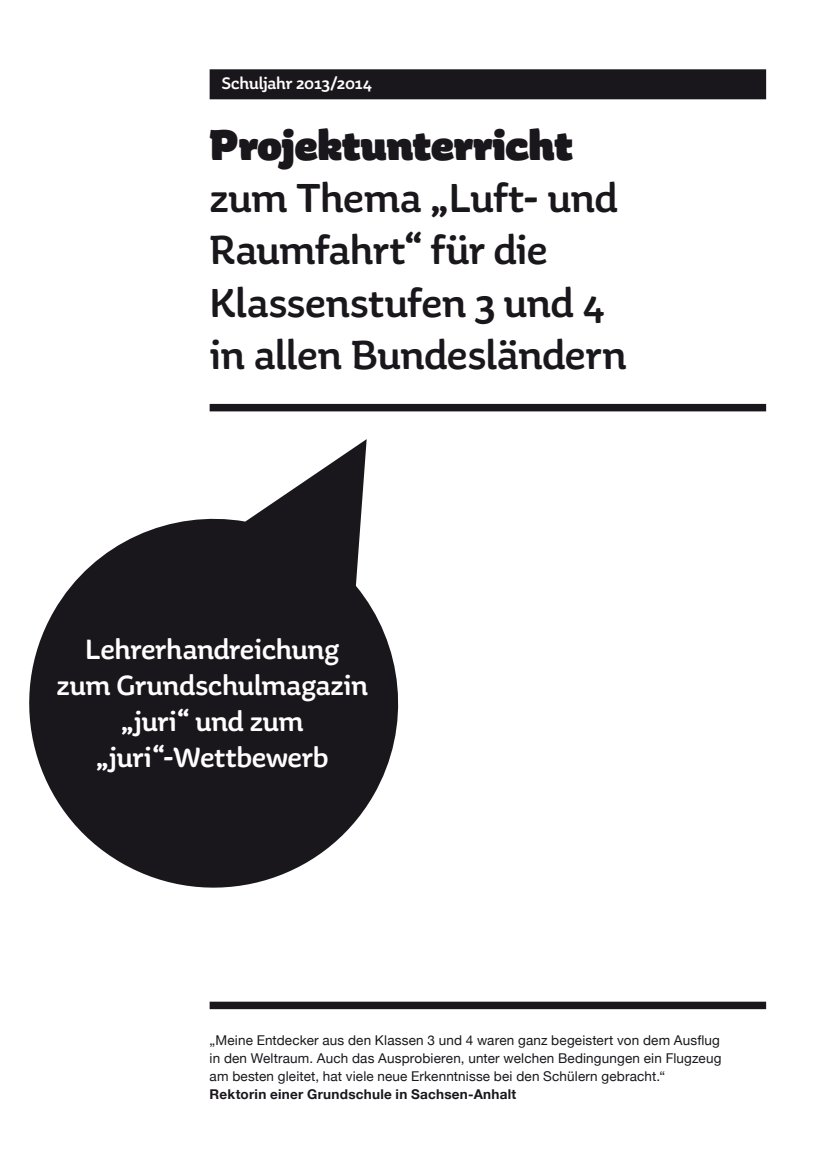
<style>
.page{position:relative;width:830px;height:1170px;background:#fff}
.page>*{position:absolute;margin:0;border:0;box-sizing:border-box;transform-origin:0 0}
.t1{font:500 43.5px/52.2px "Aniuk";letter-spacing:-.01em;color:#1a171c}
.t2{font:900 43.5px "Aniuk";letter-spacing:-.005em;color:#1a171c}
.t3{font:500 30px/36px "Aniuk";letter-spacing:-.01em;color:#fff;text-align:center}
.t4{font:500 18px "Aniuk";letter-spacing:-.005em;color:#fff}
.t5{font:13.5px/18px "Helvetica Neue";letter-spacing:.01em;color:#1a171c;text-align:justify}
.t6{font:700 13.5px "Helvetica Neue";letter-spacing:.02em;color:#1a171c}
</style>
<div class="page">
<div style="left:209px;top:404px;width:556px;height:7px;background:#1a171c"></div>
<svg style="left:29px;top:439px;width:370px;height:449px;fill:#1a171c"></svg>
<div style="left:209px;top:1001px;width:556px;height:8px;background:#1a171c"></div>
<div style="left:209px;top:69px;width:556px;height:30px;background:#1a171c"></div>
<h3 class="t4" style="left:221px;top:73px;width:152px">Schuljahr 2013/2014</h3>
<h1 class="t2" style="left:209px;top:117px;width:364px">Projektunterricht</h1>
<h1 class="t1" style="left:209px;top:171px;width:418px">zum Thema „Luft- und<br>Raumfahrt“ für die<br>Klassenstufen 3 und 4 in allen Bundesländern</h1>
<h2 class="t3" style="left:57px;top:631px;width:313px">Lehrerhandreichung zum Grundschulmagazin „juri“ und zum „juri“-Wettbewerb</h2>
<p class="t5" style="left:209px;top:1031px;width:513px">„Meine Entdecker aus den Klassen 3 und 4 waren ganz begeistert von dem Ausflug in den Weltraum. Auch das Ausprobieren, unter welchen Bedingungen ein Flugzeug am besten gleitet, hat viele neue Erkenntnisse bei den Schülern gebracht.“</p>
<p class="t6" style="left:209px;top:1083px;width:308px">Rektorin einer Grundschule in Sachsen-Anhalt</p>
</div>
